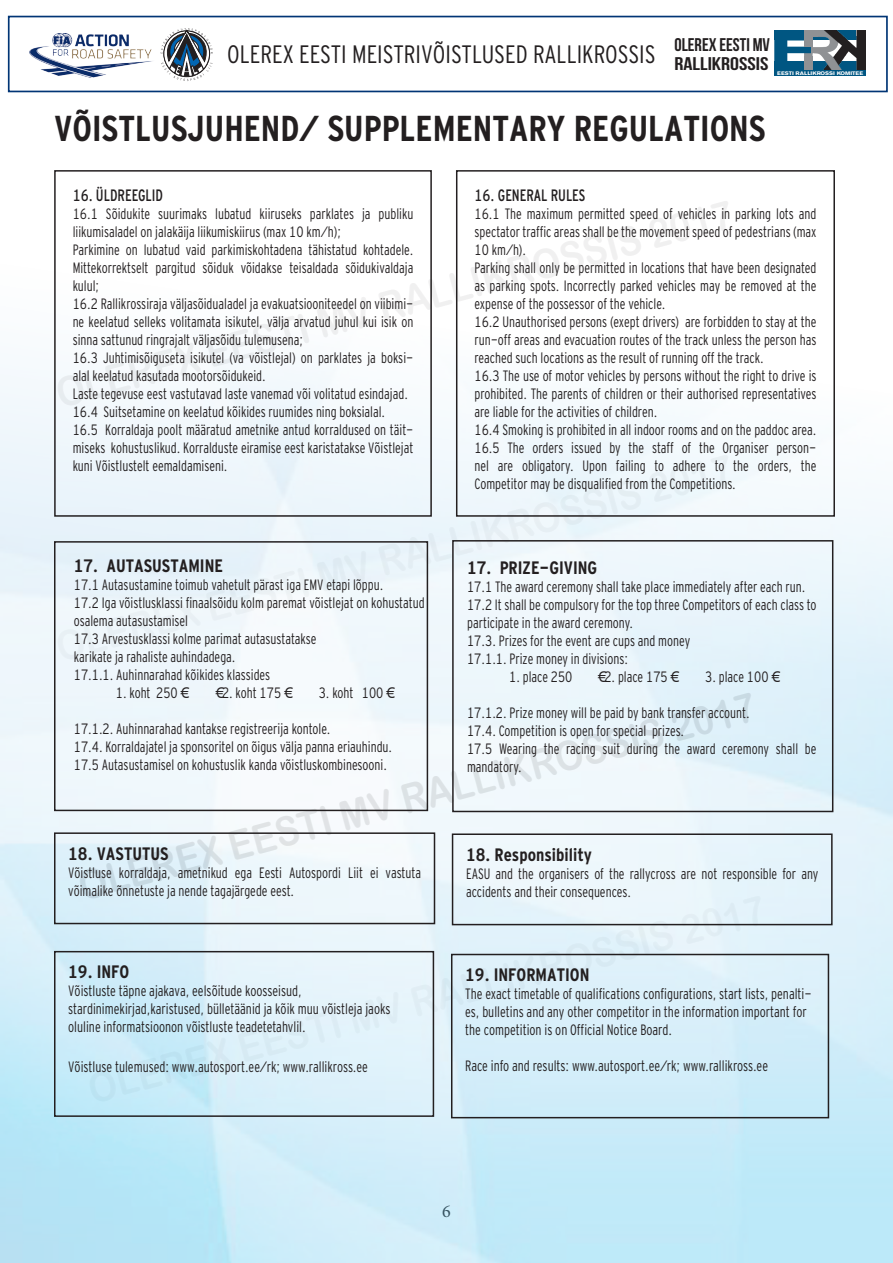
<style>
.page{position:relative;width:893px;height:1263px;background:#fff}
.page>*{position:absolute;margin:0;border:0;box-sizing:border-box;transform-origin:0 0}
.t1{font:900 47.25px "Akzidenz Grotesk";color:#005682;scale:1.55 1}
.t2{font:40.35px "Arial Rounded MT Bold";color:#231f20;scale:.89 1}
.t3{font:700 36px "Interstate Cond Mono";color:#231f20}
.t4{font:300 condensed 25.2px "Interstate Plus";color:#231f20}
.t5{font:18.3px/18.3px "Bebas Neue";color:#231f20}
.t6{font:700 18px "Interstate Cond Mono";color:#231f20}
.t7{font:18px "Minion Pro";color:#231f20}
.t8{font:16.5px "Interstate Cond Mono";color:#231f20;scale:.9 1}
.t9{font:15px/18px "Interstate Cond Mono Lgt";color:#231f20;scale:.89 1}
.t10{font:15px/18px "Interstate Cond Mono Lgt";color:#231f20;scale:.9 1}
.t11{font:900 5.1px "Akzidenz Grotesk";color:#fff;scale:1.16 1}
</style>
<div class="page">
<img style="left:0;top:46px;width:893px;height:1217px">
<div style="left:8px;top:16px;width:880px;height:76px;border:2px solid #013575"></div>
<svg style="left:161px;top:28px;width:52px;height:53px"></svg>
<div style="left:774px;top:61px;width:91px;height:6px;background:#005682"></div>
<div style="left:774px;top:64px;width:91px;height:12px;background:#005682"></div>
<div style="left:774px;top:31px;width:82px;height:6px;background:#005682"></div>
<hr style="left:774px;top:36px;width:91px;height:4px;background:#005682">
<img style="left:804px;top:31px;width:61px;height:39px">
<div style="left:805px;top:56px;width:8px;height:14px;background:#8f9194"></div>
<div style="left:804px;top:31px;width:9px;height:16px;background:#8f9194"></div>
<svg style="left:813px;top:31px;width:4px;height:6px"></svg>
<img style="left:29px;top:34px;width:126px;height:43px">
<div style="left:54px;top:170px;width:378px;height:347px;border:2px solid #231f20"></div>
<div style="left:456px;top:170px;width:379px;height:347px;border:2px solid #231f20"></div>
<div style="left:54px;top:541px;width:374px;height:270px;border:2px solid #231f20"></div>
<div style="left:452px;top:540px;width:381px;height:272px;border:2px solid #231f20"></div>
<div style="left:54px;top:832px;width:381px;height:92px;border:2px solid #231f20"></div>
<div style="left:452px;top:833px;width:381px;height:92px;border:2px solid #231f20"></div>
<div style="left:54px;top:951px;width:380px;height:166px;border:2px solid #231f20"></div>
<div style="left:451px;top:954px;width:378px;height:164px;border:2px solid #231f20"></div>
<h3 class="t4" style="left:227px;top:40px;width:430px">OLEREX EESTI MEISTRIVÕISTLUSED RALLIKROSSIS</h3>
<h1 class="t1" style="left:769px;top:22px;width:32px">E</h1>
<p class="t11" style="left:777px;top:70px;width:76px">EESTI RALLIKROSSI KOMITEE</p>
<p class="t5" style="left:674px;top:36px;width:97px">OLEREX EESTI MV<br>RALLIKROSSIS</p>
<h3 class="t3" style="left:54px;top:108px;width:713px">VÕISTLUSJUHEND/ SUPPLEMENTARY REGULATIONS</h3>
<p class="t8" style="left:73px;top:186px;width:95px">16. ÜLDREEGLID</p>
<p class="t9" style="left:73px;top:204px;width:384px">16.1 Sõidukite suurimaks lubatud kiiruseks parklates ja publiku liikumisaladel on jalakäija liikumiskiirus (max 10 km/h);<br>Parkimine on lubatud vaid parkimiskohtadena tähistatud kohtadele.<br>Mittekorrektselt pargitud sõiduk võidakse teisaldada sõidukivaldaja kulul;<br>16.2 Rallikrossiraja väljasõidualadel ja evakuatsiooniteedel on viibimi&shy;ne keelatud selleks volitamata isikutel, välja arvatud juhul kui isik on sinna sattunud ringrajalt väljasõidu tulemusena;<br>16.3 Juhtimisõiguseta isikutel (va võistlejal) on parklates ja boksi&shy;alal keelatud kasutada mootorsõidukeid.<br>Laste tegevuse eest vastutavad laste vanemad või volitatud esindajad.<br>16.4 Suitsetamine on keelatud kõikides ruumides ning boksialal.<br>16.5 Korraldaja poolt määratud ametnike antud korraldused on täit&shy;miseks kohustuslikud. Korralduste eiramise eest karistatakse Võistlejat kuni Võistlustelt eemaldamiseni.</p>
<p class="t8" style="left:474px;top:186px;width:125px">16. GENERAL RULES</p>
<p class="t9" style="left:474px;top:204px;width:386px">16.1 The maximum permitted speed of vehicles in parking lots and spectator traffic areas shall be the movement speed of pedestrians (max 10 km/h).<br>Parking shall only be permitted in locations that have been designated as parking spots. Incorrectly parked vehicles may be removed at the expense of the possessor of the vehicle.<br>16.2 Unauthorised persons (exept drivers) are forbidden to stay at the run-off areas and evacuation routes of the track unless the person has reached such locations as the result of running off the track.<br>16.3 The use of motor vehicles by persons without the right to drive is prohibited. The parents of children or their authorised representatives are liable for the activities of children.<br>16.4 Smoking is prohibited in all indoor rooms and on the paddoc area.<br>16.5 The orders issued by the staff of the Organiser person&shy;nel are obligatory. Upon failing to adhere to the orders, the Competitor may be disqualified from the Competitions.</p>
<h2 class="t2" style="left:51px;top:371px;width:787px;rotate:-15deg">OLEREX EESTI MV RALLIKROSSIS 2017</h2>
<h2 class="t2" style="left:51px;top:625px;width:787px;rotate:-15deg">OLEREX EESTI MV RALLIKROSSIS 2017</h2>
<p class="t6" style="left:74px;top:556px;width:52px">17. AUTASUSTAMINE</p>
<p class="t9" style="left:74px;top:576px;width:396px">17.1 Autasustamine toimub vahetult pärast iga EMV etapi lõppu.<br>17.2 Iga võistlusklassi finaalsõidu kolm paremat võistlejat on kohustatud osalema autasustamisel<br>17.3 Arvestusklassi kolme parimat autasustatakse<br>karikate ja rahaliste auhindadega.<br>17.1.1. Auhinnarahad kõikides klassides</p>
<p class="t9" style="left:116px;top:684px;width:82px">1. koht 250 €</p>
<p class="t9" style="left:215px;top:684px;width:86px">€2. koht 175 €</p>
<p class="t9" style="left:319px;top:684px;width:85px">3. koht 100 €</p>
<p class="t9" style="left:74px;top:720px;width:359px">17.1.2. Auhinnarahad kantakse registreerija kontole.<br>17.4. Korraldajatel ja sponsoritel on õigus välja panna eriauhindu.<br>17.5 Autasustamisel on kohustuslik kanda võistluskombinesooni.</p>
<p class="t6" style="left:467px;top:558px;width:132px">17. PRIZE-GIVING</p>
<p class="t9" style="left:467px;top:578px;width:394px">17.1 The award ceremony shall take place immediately after each run.<br>17.2 It shall be compulsory for the top three Competitors of each class to participate in the award ceremony.<br>17.3. Prizes for the event are cups and money<br>17.1.1. Prize money in divisions:</p>
<p class="t9" style="left:509px;top:668px;width:73px">1. place 250</p>
<p class="t9" style="left:598px;top:668px;width:91px">€2. place 175 €</p>
<p class="t9" style="left:705px;top:668px;width:83px">3. place 100 €</p>
<p class="t9" style="left:467px;top:704px;width:394px">17.1.2. Prize money will be paid by bank transfer account.<br>17.4. Competition is open for special prizes.<br>17.5 Wearing the racing suit during the award ceremony shall be mandatory.</p>
<h2 class="t2" style="left:73px;top:864px;width:787px;rotate:-15deg">OLEREX EESTI MV RALLIKROSSIS 2017</h2>
<p class="t6" style="left:68px;top:843px;width:48px">18. VASTUTUS</p>
<p class="t9" style="left:68px;top:863px;width:398px">Võistluse korraldaja, ametnikud ega Eesti Autospordi Liit ei vastuta võimalike õnnetuste ja nende tagajärgede eest.</p>
<p class="t6" style="left:466px;top:844px;width:127px">18. RESPONSIBILITY</p>
<p class="t9" style="left:466px;top:864px;width:397px">EASU and the organisers of the rallycross are not responsible for any accidents and their consequences.</p>
<h2 class="t2" style="left:83px;top:1066px;width:787px;rotate:-15deg">OLEREX EESTI MV RALLIKROSSIS 2017</h2>
<p class="t6" style="left:68px;top:962px;width:63px">19. INFO</p>
<p class="t10" style="left:68px;top:982px;width:360px">Võistluste täpne ajakava, eelsõitude koosseisud, stardinimekirjad,karistused, bülletäänid ja kõik muu võistleja jaoks oluline informatsioonon võistluste teadetetahvlil.</p>
<p class="t10" style="left:68px;top:1057px;width:334px">Võistluse tulemused: www.autosport.ee/rk; www.rallikross.ee</p>
<p class="t6" style="left:465px;top:965px;width:62px">19. INFORMATION</p>
<p class="t10" style="left:465px;top:985px;width:387px">The exact timetable of qualifications configurations, start lists, penalti&shy;es, bulletins and any other competitor in the information important for the competition is on Official Notice Board.</p>
<p class="t10" style="left:465px;top:1057px;width:338px">Race info and results: www.autosport.ee/rk; www.rallikross.ee</p>
<p class="t7" style="left:442px;top:1199px;width:10px">6</p>
</div>
